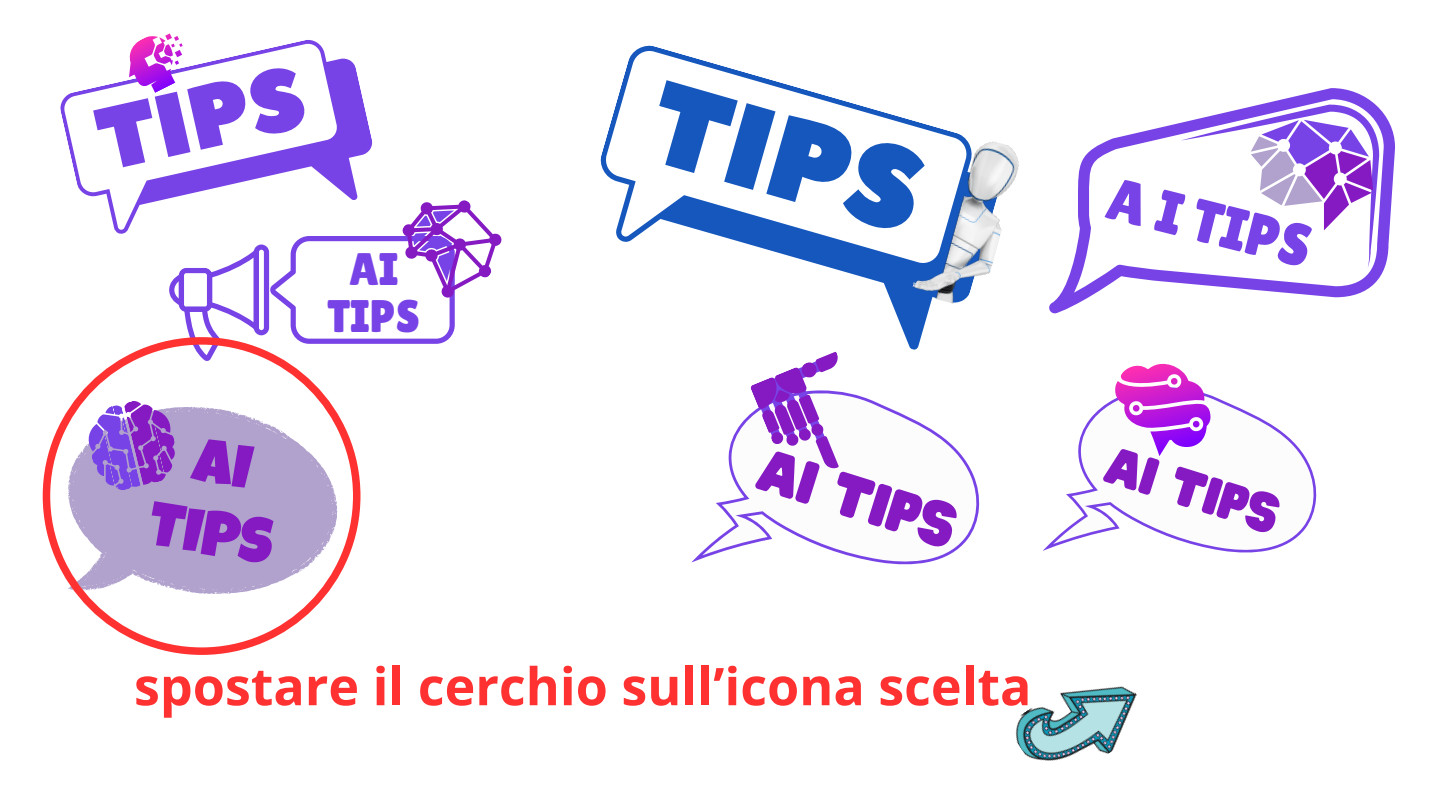
<style>
.page{position:relative;width:1440px;height:810px;background:#fff}
.page>*{position:absolute;margin:0;border:0;box-sizing:border-box;transform-origin:0 0}
.t1{font:63.1px/70.5px "Luckiest Guy";color:#851ac3;text-align:center}
.t2{font:59.6px "Lilita One";color:#7843e6}
.t3{font:52.6px "Hitand Run";color:#851ac3}
.t4{font:700 52px "Open Sans";color:#ff3131}
.t5{font:46.1px "Hitand Run";color:#851ac3}
.t6{font:45.6px "Lilita One";color:#7843e6}
</style>
<div class="page">
<svg style="left:169px;top:200px;width:333px;height:144px"></svg>
<svg style="left:60px;top:40px;width:324px;height:219px"></svg>
<svg style="left:93px;top:33px;width:215px;height:138px"></svg>
<svg style="left:1049px;top:88px;width:346px;height:225px"></svg>
<svg style="left:1181px;top:105px;width:198px;height:163px"></svg>
<svg style="left:600px;top:45px;width:348px;height:305px"></svg>
<svg style="left:644px;top:80px;width:285px;height:155px"></svg>
<img style="left:911px;top:131px;width:108px;height:180px">
<svg style="left:1043px;top:403px;width:274px;height:150px"></svg>
<svg style="left:1095px;top:363px;width:134px;height:108px"></svg>
<svg style="left:691px;top:392px;width:289px;height:173px"></svg>
<svg style="left:750px;top:351px;width:91px;height:120px"></svg>
<svg style="left:43px;top:337px;width:318px;height:318px"></svg>
<img style="left:1015px;top:686px;width:122px;height:75px">
<p class="t6" style="left:349px;top:243px;width:51px">AI</p>
<p class="t6" style="left:327px;top:289px;width:94px">TIPS</p>
<h1 class="t1" style="left:165px;top:428px;width:126px;rotate:9deg">aI<br>TIPS</h1>
<p class="t3" style="left:768px;top:440px;width:205px;rotate:17deg">AI TIPS</p>
<p class="t4" style="left:134px;top:650px;width:899px">spostare il cerchio sull’icona scelta</p>
<p class="t2" style="left:1117px;top:164px;width:210px;rotate:14deg">A I TIPS</p>
<h1 class="t5" style="left:1114px;top:439px;width:180px;rotate:17deg">AI TIPS</h1>
</div>
